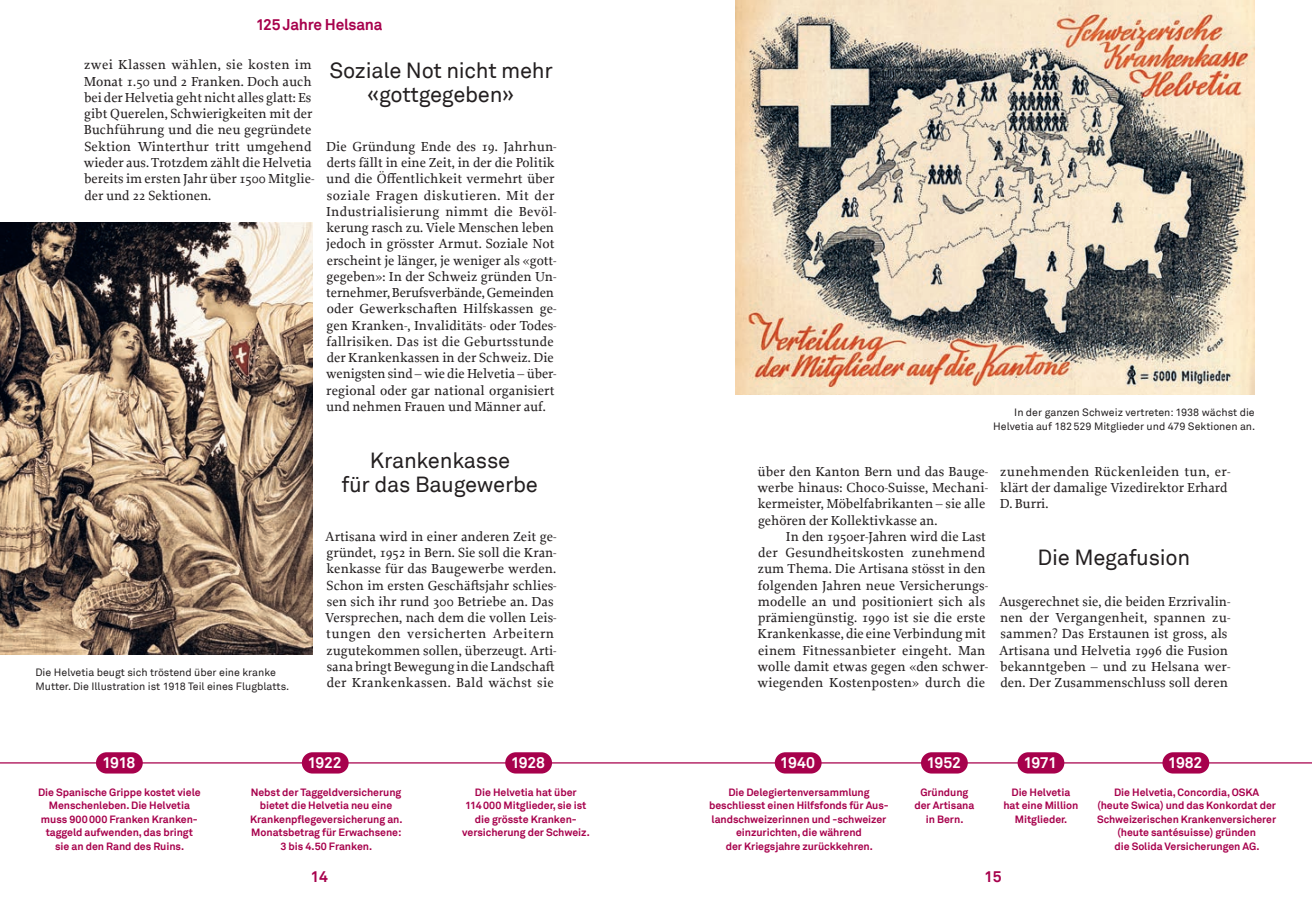
<style>
.page{position:relative;width:1312px;height:904px;background:#fff}
.page>*{position:absolute;margin:0;border:0;box-sizing:border-box;transform-origin:0 0}
.Lead_17_5pt__rasterSynchron{font:21.88px/24.4px "Akkurat Helsana";letter-spacing:-.01em;color:#231f20;text-align:center}
.t1{font:700 15.62px "Akkurat Helsana";letter-spacing:-.025em;color:#fff}
.t2{font:700 15.62px "Akkurat Helsana";letter-spacing:-.015em;color:#a7014c}
.Grundtext_Proforma{font:500 13.75px/16.2px "Proforma";letter-spacing:.005em;color:#231f20}
.Grundtext_Proforma_Einzug{font:500 13.75px/16.2px "Proforma";letter-spacing:.005em;color:#231f20}
.Bildlegende_8_5pt{font:10.62px/13.5px "Akkurat Helsana";color:#231f20}
.Bildlegende_Titel_8_5pt{font:700 10.5px/13.5px "Akkurat Helsana";letter-spacing:-.005em;color:#a7014c;text-align:center}
</style>
<div class="page">
<hr style="left:0;top:762px;width:1311px;height:1px;background:#a7014c">
<div style="left:505px;top:752px;width:47px;height:21px;background:#a7014c;border-radius:11px"></div>
<div style="left:302px;top:752px;width:46px;height:21px;background:#a7014c;border-radius:11px"></div>
<div style="left:96px;top:752px;width:47px;height:21px;background:#a7014c;border-radius:11px"></div>
<div style="left:774px;top:752px;width:47px;height:21px;background:#a7014c;border-radius:11px"></div>
<div style="left:1162px;top:752px;width:46px;height:21px;background:#a7014c;border-radius:11px"></div>
<div style="left:1017px;top:752px;width:47px;height:21px;background:#a7014c;border-radius:11px"></div>
<div style="left:920px;top:752px;width:47px;height:21px;background:#a7014c;border-radius:11px"></div>
<img style="left:0;top:223px;width:312px;height:431px">
<img style="left:735px;top:0;width:518px;height:394px">
<p class="t2" style="left:255px;top:15px;width:128px">125 Jahre Helsana</p>
<p class="Grundtext_Proforma_Einzug" style="left:84px;top:57px;width:232px">zwei Klassen wählen, sie kosten im Monat 1.50 und 2 Franken. Doch auch bei der Helvetia geht nicht alles glatt: Es gibt Querelen, Schwierigkeiten mit der Buchführung und die neu gegründete Sektion Winterthur tritt umgehend wieder aus. Trotzdem zählt die Helvetia bereits im ersten Jahr über 1500 Mitglie&shy;der und 22 Sektionen.</p>
<p class="Lead_17_5pt__rasterSynchron" style="left:329px;top:58px;width:225px">Soziale Not nicht mehr «gottgegeben»</p>
<p class="Grundtext_Proforma" style="left:326px;top:138px;width:232px">Die Gründung Ende des 19. Jahrhun&shy;derts fällt in eine Zeit, in der die Politik und die Öffentlichkeit vermehrt über soziale Fragen diskutieren. Mit der Industrialisierung nimmt die Bevöl&shy;kerung rasch zu. Viele Menschen leben jedoch in grösster Armut. Soziale Not erscheint je länger, je weniger als «gott&shy;gegeben»: In der Schweiz gründen Un&shy;ternehmer, Berufsverbände, Gemeinden oder Gewerkschaften Hilfskassen ge&shy;gen Kranken-, Invaliditäts- oder Todes&shy;fallrisiken. Das ist die Geburtsstunde der Krankenkassen in der Schweiz. Die wenigsten sind – wie die Helvetia – über&shy;regional oder gar national organisiert und nehmen Frauen und Männer auf.</p>
<p class="Bildlegende_8_5pt" style="left:35px;top:666px;width:255px">Die Helvetia beugt sich tröstend über eine kranke<br>Mutter. Die Illustration ist 1918 Teil eines Flugblatts.</p>
<p class="Lead_17_5pt__rasterSynchron" style="left:341px;top:448px;width:198px">Krankenkasse<br>für das Baugewerbe</p>
<p class="Grundtext_Proforma" style="left:325px;top:528px;width:233px">Artisana wird in einer anderen Zeit ge&shy;gründet, 1952 in Bern. Sie soll die Kran&shy;kenkasse für das Baugewerbe werden.<br>Schon im ersten Geschäftsjahr schlies&shy;sen sich ihr rund 300 Betriebe an. Das Versprechen, nach dem die vollen Leis&shy;tungen den versicherten Arbeitern zugutekommen sollen, überzeugt. Arti&shy;sana bringt Bewegung in die Landschaft der Krankenkassen. Bald wächst sie</p>
<p class="t1" style="left:102px;top:753px;width:35px">1918</p>
<p class="Bildlegende_Titel_8_5pt" style="left:38px;top:785px;width:164px">Die Spanische Grippe kostet viele<br>Menschenleben. Die Helvetia muss 900000 Franken Kranken&shy;taggeld aufwenden, das bringt sie an den Rand des Ruins.</p>
<p class="t1" style="left:307px;top:753px;width:36px">1922</p>
<p class="Bildlegende_Titel_8_5pt" style="left:250px;top:785px;width:154px">Nebst der Taggeldversicherung bietet die Helvetia neu eine<br>Krankenpflegeversicherung an.<br>Monatsbetrag für Erwachsene:<br>3 bis 4.50 Franken.</p>
<p class="t1" style="left:510px;top:753px;width:36px">1928</p>
<p class="Bildlegende_Titel_8_5pt" style="left:462px;top:785px;width:129px">Die Helvetia hat über<br>114000 Mitglieder, sie ist die grösste Kranken&shy;versicherung der Schweiz.</p>
<p class="Bildlegende_8_5pt" style="left:992px;top:406px;width:263px;text-align:right">In der ganzen Schweiz vertreten: 1938 wächst die<br>Helvetia auf 182529 Mitglieder und 479 Sektionen an.</p>
<p class="Grundtext_Proforma" style="left:757px;top:463px;width:232px">über den Kanton Bern und das Bauge&shy;werbe hinaus: Choco-Suisse, Mechani&shy;kermeister, Möbelfabrikanten – sie alle gehören der Kollektivkasse an.</p>
<p class="Grundtext_Proforma_Einzug" style="left:757px;top:528px;width:232px;text-indent:28px">In den 1950er-Jahren wird die Last der Gesundheitskosten zunehmend zum Thema. Die Artisana stösst in den folgenden Jahren neue Versicherungs&shy;modelle an und positioniert sich als prämiengünstig. 1990 ist sie die erste Krankenkasse, die eine Verbindung mit einem Fitnessanbieter eingeht. Man wolle damit etwas gegen «den schwer&shy;wiegenden Kostenposten» durch die</p>
<p class="Grundtext_Proforma_Einzug" style="left:999px;top:463px;width:232px">zunehmenden Rückenleiden tun, er&shy;klärt der damalige Vizedirektor Erhard<br>D. Burri.</p>
<p class="Lead_17_5pt__rasterSynchron" style="left:1037px;top:545px;width:154px">Die Megafusion</p>
<p class="Grundtext_Proforma" style="left:998px;top:593px;width:233px">Ausgerechnet sie, die beiden Erzrivalin&shy;nen der Vergangenheit, spannen zu&shy;sammen? Das Erstaunen ist gross, als Artisana und Helvetia 1996 die Fusion bekanntgeben – und zu Helsana wer&shy;den. Der Zusammenschluss soll deren</p>
<p class="t1" style="left:779px;top:753px;width:37px">1940</p>
<p class="Bildlegende_Titel_8_5pt" style="left:709px;top:785px;width:181px">Die Delegiertenversammlung beschliesst einen Hilfsfonds für Aus&shy;landschweizerinnen und -schweizer einzurichten, die während<br>der Kriegsjahre zurückkehren.</p>
<p class="t1" style="left:926px;top:753px;width:36px">1952</p>
<p class="Bildlegende_Titel_8_5pt" style="left:914px;top:785px;width:61px">Gründung der Artisana in Bern.</p>
<p class="t1" style="left:1023px;top:753px;width:35px">1971</p>
<p class="Bildlegende_Titel_8_5pt" style="left:1003px;top:785px;width:76px">Die Helvetia hat eine Million<br>Mitglieder.</p>
<p class="t1" style="left:1167px;top:753px;width:36px">1982</p>
<p class="Bildlegende_Titel_8_5pt" style="left:1096px;top:785px;width:180px">Die Helvetia, Concordia, OSKA (heute Swica) und das Konkordat der Schweizerischen Krankenversicherer (heute santésuisse) gründen<br>die Solida Versicherungen AG.</p>
<p class="t2" style="left:310px;top:867px;width:19px">14</p>
<p class="t2" style="left:983px;top:867px;width:19px">15</p>
</div>
